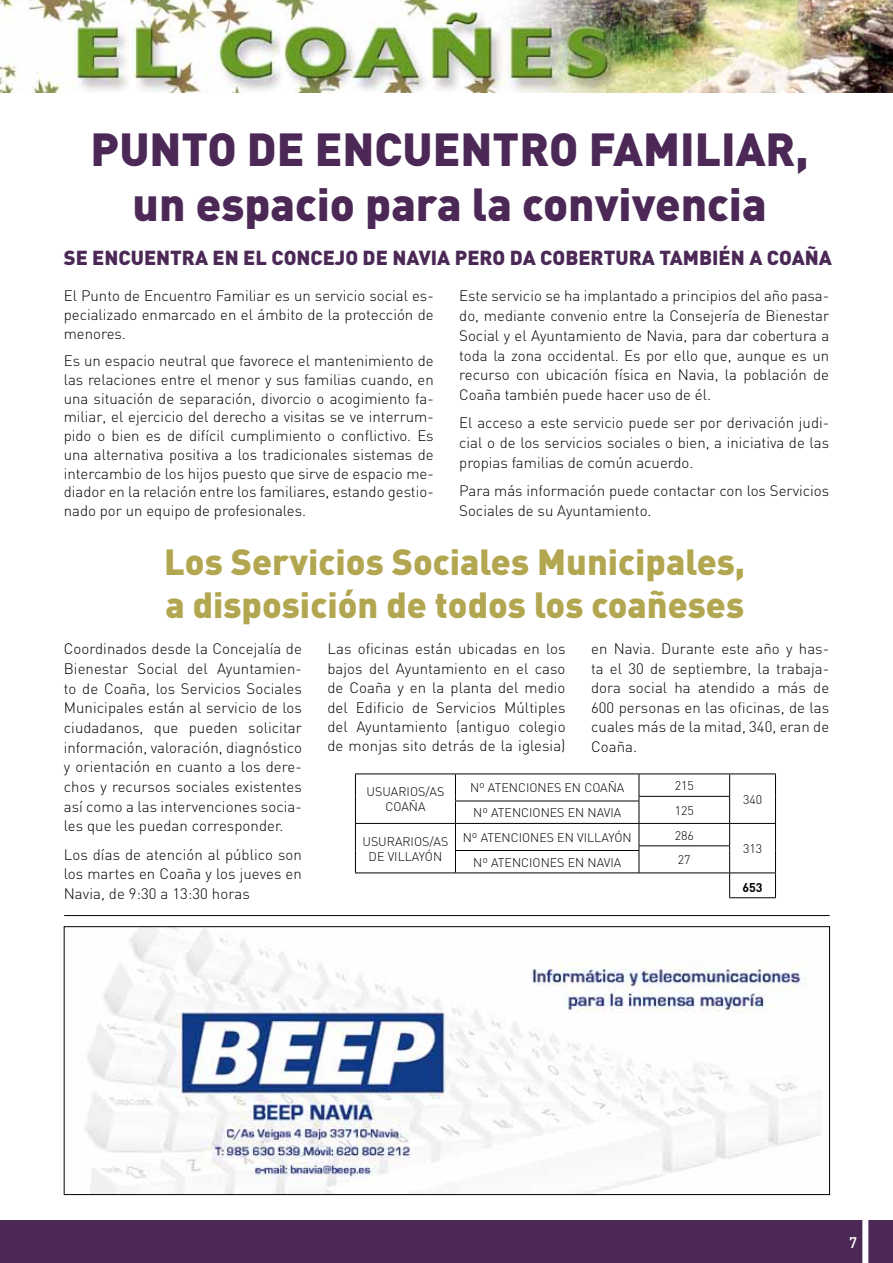
<style>
.page{position:relative;width:893px;height:1263px;background:#fff}
.page>*{position:absolute;margin:0;border:0;box-sizing:border-box;transform-origin:0 0}
.t1{font:900 45.75px "DIN";color:#4b2856}
.t2{font:900 36px/43.2px "DIN";color:#b3a650}
.t3{font:900 20.1px "DIN";color:#4b2856}
.t4{font:300 15px/19.6px "DIN";color:#000;text-align:justify}
.t5{font:500 15px "DIN";color:#fff}
.t6{font:300 12.45px/14.9px "DIN";color:#000;text-align:center}
.t7{font:700 12.45px "DIN";color:#000}
</style>
<div class="page">
<img style="left:0;top:0;width:893px;height:92px">
<div style="left:0;top:1220px;width:893px;height:43px;background:#4b2856"></div>
<div style="left:862px;top:1205px;width:6px;height:58px;background:#fff"></div>
<img style="left:84px;top:928px;width:736px;height:265px">
<div style="left:64px;top:926px;width:766px;height:269px;border:1px solid #000"></div>
<hr style="left:64px;top:915px;width:766px;height:1px;background:#000">
<hr style="left:355px;top:773px;width:100px;height:1px;background:#000">
<hr style="left:455px;top:773px;width:184px;height:1px;background:#000">
<hr style="left:639px;top:773px;width:91px;height:1px;background:#000">
<hr style="left:730px;top:773px;width:46px;height:1px;background:#000">
<hr style="left:639px;top:796px;width:91px;height:1px;background:#000">
<hr style="left:455px;top:801px;width:184px;height:1px;background:#000">
<hr style="left:730px;top:823px;width:46px;height:1px;background:#000">
<hr style="left:639px;top:845px;width:91px;height:1px;background:#000">
<hr style="left:455px;top:850px;width:184px;height:1px;background:#000">
<svg style="left:455px;top:774px;width:1px;height:98px"></svg>
<svg style="left:639px;top:774px;width:1px;height:98px"></svg>
<hr style="left:355px;top:823px;width:100px;height:1px;background:#000">
<svg style="left:355px;top:774px;width:1px;height:98px"></svg>
<hr style="left:355px;top:872px;width:100px;height:1px;background:#000">
<hr style="left:455px;top:823px;width:184px;height:1px;background:#000">
<hr style="left:639px;top:823px;width:91px;height:1px;background:#000">
<hr style="left:639px;top:872px;width:90px;height:1px;background:#000">
<hr style="left:455px;top:872px;width:184px;height:1px;background:#000">
<hr style="left:729px;top:872px;width:47px;height:1px;background:#000">
<svg style="left:729px;top:774px;width:1px;height:123px"></svg>
<svg style="left:775px;top:774px;width:1px;height:123px"></svg>
<hr style="left:729px;top:897px;width:47px;height:1px;background:#000">
<h1 class="t1" style="left:91px;top:119px;width:30px">PUNTO</h1>
<h1 class="t1" style="left:247px;top:119px;width:186px">DE ENCUENTRO</h1>
<h1 class="t1" style="left:589px;top:119px;width:27px">FAMILIAR</h1>
<h1 class="t1" style="left:795px;top:119px;width:15px">,</h1>
<h1 class="t1" style="left:133px;top:174px;width:636px">un espacio para la convivencia</h1>
<h3 class="t3" style="left:64px;top:245px;width:770px">Se encuentra en el concejo de Navia pero da cobertura también a Coaña</h3>
<p class="t4" style="left:64px;top:286px;width:371px;line-height:18.8px">El Punto de Encuentro Familiar es un servicio social es&shy;pecializado enmarcado en el ámbito de la protección de menores.</p>
<p class="t4" style="left:64px;top:351px;width:371px;line-height:18.8px">Es un espacio neutral que favorece el mantenimiento de las relaciones entre el menor y sus familias cuando, en una situación de separación, divorcio o acogimiento fa&shy;miliar, el ejercicio del derecho a visitas se ve interrum&shy;pido o bien es de difícil cumplimiento o conflictivo. Es una alternativa positiva a los tradicionales sistemas de intercambio de los hijos puesto que sirve de espacio me&shy;diador en la relación entre los familiares, estando gestio&shy;nado por un equipo de profesionales.</p>
<p class="t4" style="left:459px;top:286px;width:371px">Este servicio se ha implantado a principios del año pasa&shy;do, mediante convenio entre la Consejería de Bienestar Social y el Ayuntamiento de Navia, para dar cobertura a toda la zona occidental. Es por ello que, aunque es un recurso con ubicación física en Navia, la población de Coaña también puede hacer uso de él.</p>
<p class="t4" style="left:459px;top:413px;width:371px">El acceso a este servicio puede ser por derivación judi&shy;cial o de los servicios sociales o bien, a iniciativa de las propias familias de común acuerdo.</p>
<p class="t4" style="left:459px;top:481px;width:371px">Para más información puede contactar con los Servicios<br>Sociales de su Ayuntamiento.</p>
<h2 class="t2" style="left:164px;top:539px;width:582px">Los Servicios Sociales Municipales, a disposición de todos los coañeses</h2>
<p class="t4" style="left:64px;top:639px;width:240px">Coordinados desde la Concejalía de Bienestar Social del Ayuntamien&shy;to de Coaña, los Servicios Sociales Municipales están al servicio de los ciudadanos, que pueden solicitar información, valoración, diagnóstico y orientación en cuanto a los dere&shy;chos y recursos sociales existentes así como a las intervenciones socia&shy;les que les puedan corresponder.</p>
<p class="t4" style="left:64px;top:844px;width:240px">Los días de atención al público son los martes en Coaña y los jueves en Navia, de 9:30 a 13:30 horas</p>
<p class="t4" style="left:327px;top:639px;width:240px">Las oficinas están ubicadas en los bajos del Ayuntamiento en el caso de Coaña y en la planta del medio del Edificio de Servicios Múltiples del Ayuntamiento (antiguo colegio de monjas sito detrás de la iglesia)</p>
<p class="t4" style="left:591px;top:639px;width:240px">en Navia. Durante este año y has&shy;ta el 30 de septiembre, la trabaja&shy;dora social ha atendido a más de 600 personas en las oficinas, de las cuales más de la mitad, 340, eran de Coaña.</p>
<p class="t6" style="left:367px;top:784px;width:79px">USUARIOS/AS<br>COAÑA</p>
<p class="t6" style="left:470px;top:780px;width:156px">Nº ATENCIONES EN COAÑA</p>
<p class="t6" style="left:675px;top:778px;width:21px">215</p>
<p class="t6" style="left:473px;top:805px;width:150px">Nº ATENCIONES EN NAVIA</p>
<p class="t6" style="left:675px;top:803px;width:21px">125</p>
<p class="t6" style="left:362px;top:834px;width:87px">USURARIOS/AS<br>DE VILLAYÓN</p>
<p class="t6" style="left:463px;top:830px;width:170px">Nº ATENCIONES EN VILLAYÓN</p>
<p class="t6" style="left:675px;top:828px;width:21px">286</p>
<p class="t6" style="left:473px;top:855px;width:150px">Nº ATENCIONES EN NAVIA</p>
<p class="t6" style="left:678px;top:852px;width:14px">27</p>
<p class="t6" style="left:743px;top:792px;width:21px">340</p>
<p class="t6" style="left:743px;top:841px;width:21px">313</p>
<p class="t7" style="left:742px;top:879px;width:22px">653</p>
<p class="t5" style="left:849px;top:1232px;width:9px">7</p>
</div>
